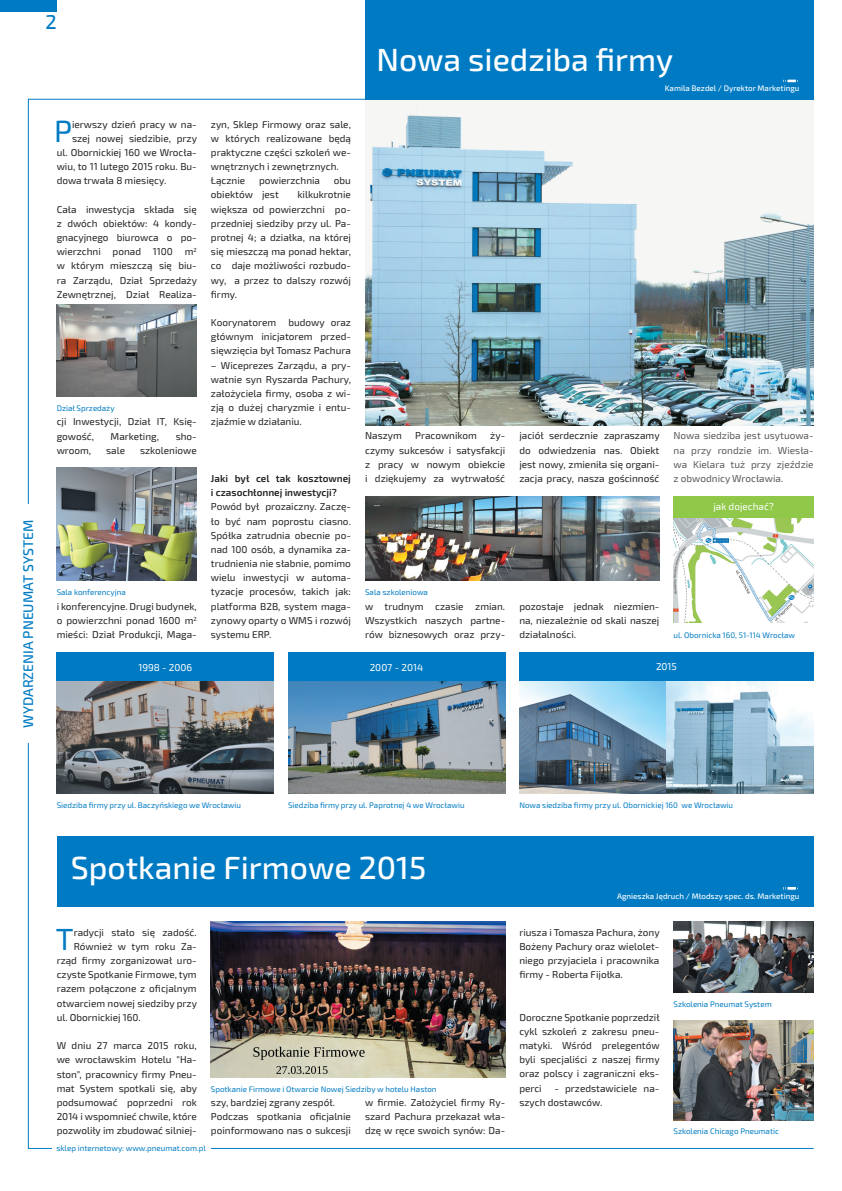
<style>
.page{position:relative;width:842px;height:1191px;background:#fff}
.page>*{position:absolute;margin:0;border:0;box-sizing:border-box;transform-origin:0 0}
.t1{font:500 32px "Exo 2.0";color:#fff}
.t2{font:30.5px "Exo 2.0";color:#007bc3}
.t3{font:500 20px "Exo 2.0";color:#007bc3}
.t4{font:500 14px "Exo 2";color:#007bc3}
.t5{font:10px/14.2px "Exo 2.0";color:#231f20;text-align:justify}
.t6{font:10px/14.2px "Exo 2.0";color:#57585a;text-align:justify}
.t7{font:600 10px/14.2px "Exo 2.0";color:#231f20}
.t8{font:10px "Exo 2.0";color:#fff}
.t9{font:8px "Exo 2.0";color:#007bc3}
.t10{font:500 8px "Exo 2.0";color:#fff}
</style>
<div class="page">
<img style="left:365px;top:99px;width:449px;height:326px">
<img style="left:519px;top:680px;width:147px;height:114px">
<div style="left:57px;top:836px;width:757px;height:71px;background:#007bc3"></div>
<img style="left:365px;top:496px;width:294px;height:85px">
<div style="left:365px;top:0;width:449px;height:99px;background:#007bc3"></div>
<div style="left:0;top:0;width:57px;height:11px;background:#007bc3"></div>
<img style="left:674px;top:517px;width:140px;height:106px">
<div style="left:674px;top:496px;width:140px;height:21px;background:#90c84a"></div>
<img style="left:666px;top:680px;width:148px;height:114px">
<div style="left:519px;top:652px;width:295px;height:28px;background:#007bc3"></div>
<img style="left:57px;top:680px;width:217px;height:114px">
<div style="left:57px;top:652px;width:217px;height:28px;background:#007bc3"></div>
<img style="left:288px;top:680px;width:217px;height:114px">
<div style="left:288px;top:652px;width:217px;height:28px;background:#007bc3"></div>
<img style="left:211px;top:921px;width:294px;height:156px">
<img style="left:674px;top:1020px;width:140px;height:100px">
<img style="left:674px;top:921px;width:140px;height:71px">
<svg style="left:783px;top:79px;width:15px;height:4px"></svg>
<img style="left:57px;top:305px;width:140px;height:92px">
<img style="left:57px;top:468px;width:140px;height:113px">
<svg style="left:783px;top:887px;width:15px;height:4px"></svg>
<h3 class="t4" style="left:20px;top:728px;width:208px;rotate:-90deg">wydarzenia pneumat system</h3>
<h3 class="t3" style="left:45px;top:11px;width:13px">2</h3>
<h1 class="t1" style="left:376px;top:41px;width:298px">Nowa siedziba firmy</h1>
<p class="t10" style="left:665px;top:84px;width:136px">Kamila Bezdel / Dyrektor Marketingu</p>
<h2 class="t2" style="left:54px;top:113px;width:20px">P</h2>
<p class="t5" style="left:72px;top:117px;width:126px">ierwszy dzień pracy w na-</p>
<p class="t5" style="left:211px;top:117px;width:142px;text-align:left">zyn, Sklep Firmowy oraz sale, w których realizowane będą praktyczne części szkoleń we&shy;wnętrznych i zewnętrznych.<br>Łącznie</p>
<p class="t5" style="left:72px;top:131px;width:126px">szej nowej siedzibie, przy</p>
<p class="t5" style="left:57px;top:145px;width:142px">ul. Obornickiej 160 we Wrocła-</p>
<p class="t5" style="left:57px;top:160px;width:142px">wiu, to 11 lutego 2015 roku. Bu-</p>
<p class="t5" style="left:57px;top:174px;width:111px">dowa trwała 8 miesięcy.</p>
<p class="t5" style="left:57px;top:202px;width:142px">Cała inwestycja składa się z dwóch obiektów: 4 kondy&shy;gnacyjnego biurowca o po&shy;wierzchni ponad 1100 m<sup>2 </sup>w którym mieszczą się biu&shy;ra Zarządu, Dział Sprzedaży Zewnętrznej, Dział Realiza-</p>
<p class="t5" style="left:259px;top:174px;width:63px">powierzchnia</p>
<p class="t5" style="left:334px;top:174px;width:19px">obu</p>
<p class="t5" style="left:211px;top:188px;width:69px">obiektów jest</p>
<p class="t5" style="left:211px;top:188px;width:142px;text-indent:87px">kilkukrotnie większa od powierzchni po&shy;przedniej siedziby przy ul. Pa&shy;protnej 4; a działka, na której się mieszczą ma ponad hektar, co daje możliwości rozbudo&shy;wy, a przez to dalszy rozwój firmy.</p>
<p class="t5" style="left:211px;top:316px;width:142px">Koorynatorem budowy oraz głównym inicjatorem przed&shy;sięwzięcia był Tomasz Pachura</p>
<p class="t5" style="left:211px;top:358px;width:142px">– Wiceprezes Zarządu, a pry&shy;watnie syn Ryszarda Pachury, założyciela firmy, osoba z wi&shy;zją o dużej charyzmie i entu&shy;zjaźmie w działaniu.</p>
<p class="t9" style="left:57px;top:404px;width:59px">Dział Sprzedaży</p>
<p class="t5" style="left:57px;top:415px;width:142px">cji Inwestycji, Dział IT, Księ&shy;gowość,</p>
<p class="t5" style="left:365px;top:429px;width:38px">Naszym</p>
<p class="t5" style="left:415px;top:429px;width:63px">Pracownikom</p>
<p class="t5" style="left:111px;top:429px;width:50px">Marketing,</p>
<p class="t5" style="left:176px;top:429px;width:23px">sho-</p>
<p class="t5" style="left:365px;top:429px;width:142px;text-indent:125px">ży&shy;czymy sukcesów i satysfakcji z pracy w nowym obiekcie i dziękujemy za wytrwałość</p>
<p class="t5" style="left:57px;top:443px;width:36px">wroom,</p>
<p class="t5" style="left:106px;top:443px;width:20px">sale</p>
<p class="t5" style="left:140px;top:443px;width:58px">szkoleniowe</p>
<p class="t7" style="left:211px;top:471px;width:142px">Jaki był cel tak kosztownej i czasochłonnej inwestycji?</p>
<p class="t5" style="left:211px;top:500px;width:142px">Powód był prozaiczny. Zaczę&shy;ło być nam poprostu ciasno.<br>Spółka zatrudnia obecnie po&shy;nad 100 osób, a dynamika za&shy;trudnienia nie słabnie, pomimo wielu inwestycji w automa&shy;tyzacje procesów, takich jak: platforma B2B, system maga&shy;zynowy oparty o WMS i rozwój systemu ER P.</p>
<p class="t9" style="left:57px;top:588px;width:71px">Sala konferencyjna</p>
<p class="t9" style="left:365px;top:588px;width:64px">Sala szkoleniowa</p>
<p class="t5" style="left:57px;top:599px;width:142px">i konferencyjne. Drugi budynek, o powierzchni ponad 1600 m<sup>2 </sup>mieści: Dział Produkcji, Maga-</p>
<p class="t5" style="left:365px;top:599px;width:142px">w trudnym czasie zmian.<br>Wszystkich naszych partne&shy;rów biznesowych oraz przy-</p>
<p class="t5" style="left:519px;top:429px;width:142px">jaciół serdecznie zapraszamy do odwiedzenia nas. Obiekt jest nowy, zmieniła się organi&shy;zacja pracy, nasza gościnność</p>
<p class="t6" style="left:673px;top:429px;width:142px">Nowa siedziba jest usytuowa&shy;na przy rondzie im. Wiesła&shy;wa Kielara tuż przy zjeździe z obwodnicy Wrocławia.</p>
<p class="t8" style="left:713px;top:501px;width:62px">jak dojechać?</p>
<p class="t5" style="left:519px;top:599px;width:142px">pozostaje jednak niezmien&shy;na, niezależnie od skali naszej działalności.</p>
<p class="t9" style="left:674px;top:630px;width:123px">ul. Obornicka 160, 51-114 Wrocław</p>
<p class="t8" style="left:138px;top:661px;width:55px">1998 - 2006</p>
<p class="t8" style="left:370px;top:661px;width:55px">2007 - 2014</p>
<p class="t8" style="left:656px;top:660px;width:22px">2015</p>
<p class="t9" style="left:57px;top:800px;width:186px">Siedziba firmy przy ul. Baczyńskiego we Wrocławiu</p>
<p class="t9" style="left:519px;top:800px;width:215px">Nowa siedziba firmy przy ul. Obornickiej 160 we Wrocławiu</p>
<p class="t9" style="left:288px;top:800px;width:178px">Siedziba firmy przy ul. Paprotnej 4 we Wrocławiu</p>
<h1 class="t1" style="left:71px;top:849px;width:357px">Spotkanie Firmowe 2015</h1>
<h2 class="t2" style="left:56px;top:921px;width:18px">T</h2>
<p class="t5" style="left:74px;top:925px;width:125px">radycji stało się zadość.</p>
<p class="t5" style="left:74px;top:939px;width:125px">Również w tym roku Za-</p>
<p class="t5" style="left:57px;top:953px;width:142px">rząd firmy zorganizował uro-</p>
<p class="t5" style="left:57px;top:968px;width:142px">czyste Spotkanie Firmowe, tym</p>
<p class="t5" style="left:57px;top:982px;width:142px">razem połączone z oficjalnym</p>
<p class="t5" style="left:57px;top:996px;width:142px">otwarciem nowej siedziby przy</p>
<p class="t5" style="left:57px;top:1010px;width:86px">ul. Obornickiej 160.</p>
<p class="t5" style="left:57px;top:1038px;width:142px">W dniu 27 marca 2015 roku, we wrocławskim Hotelu "Ha&shy;ston", pracownicy firmy Pneu&shy;mat System spotkali się, aby podsumować poprzedni rok 2014 i wspomnieć chwile, które pozwoliły im zbudować silniej-</p>
<p class="t9" style="left:211px;top:1084px;width:227px">Spotkanie Firmowe i Otwarcie Nowej Siedziby w hotelu Haston</p>
<p class="t5" style="left:211px;top:1095px;width:142px;text-align:left">szy, bardziej zgrany zespół.<br>Podczas spotkania oficjalnie poinformowano nas o sukcesji</p>
<p class="t5" style="left:365px;top:1095px;width:142px">w firmie. Założyciel firmy Ry&shy;szard Pachura przekazał wła&shy;dzę w ręce swoich synów: Da-</p>
<p class="t9" style="left:57px;top:1143px;width:151px">sklep internetowy: www.pneumat.com.pl</p>
<p class="t10" style="left:617px;top:892px;width:184px">Agnieszka Jędruch / Młodszy spec. ds. Marketingu</p>
<p class="t5" style="left:519px;top:925px;width:142px">riusza i Tomasza Pachura, żony Bożeny Pachury oraz wielolet&shy;niego przyjaciela i pracownika firmy - Roberta Fijołka.</p>
<p class="t5" style="left:519px;top:1010px;width:142px">Doroczne Spotkanie poprzedził cykl szkoleń z zakresu pneu&shy;matyki. Wśród prelegentów byli specjaliści z naszej firmy oraz polscy i zagraniczni eks&shy;perci</p>
<p class="t5" style="left:519px;top:1081px;width:142px;text-indent:35px">- przedstawiciele na&shy;szych dostawców.</p>
<p class="t9" style="left:674px;top:999px;width:100px">Szkolenia Pneumat System</p>
<p class="t9" style="left:674px;top:1126px;width:107px">Szkolenia Chicago Pneumatic</p>
</div>
